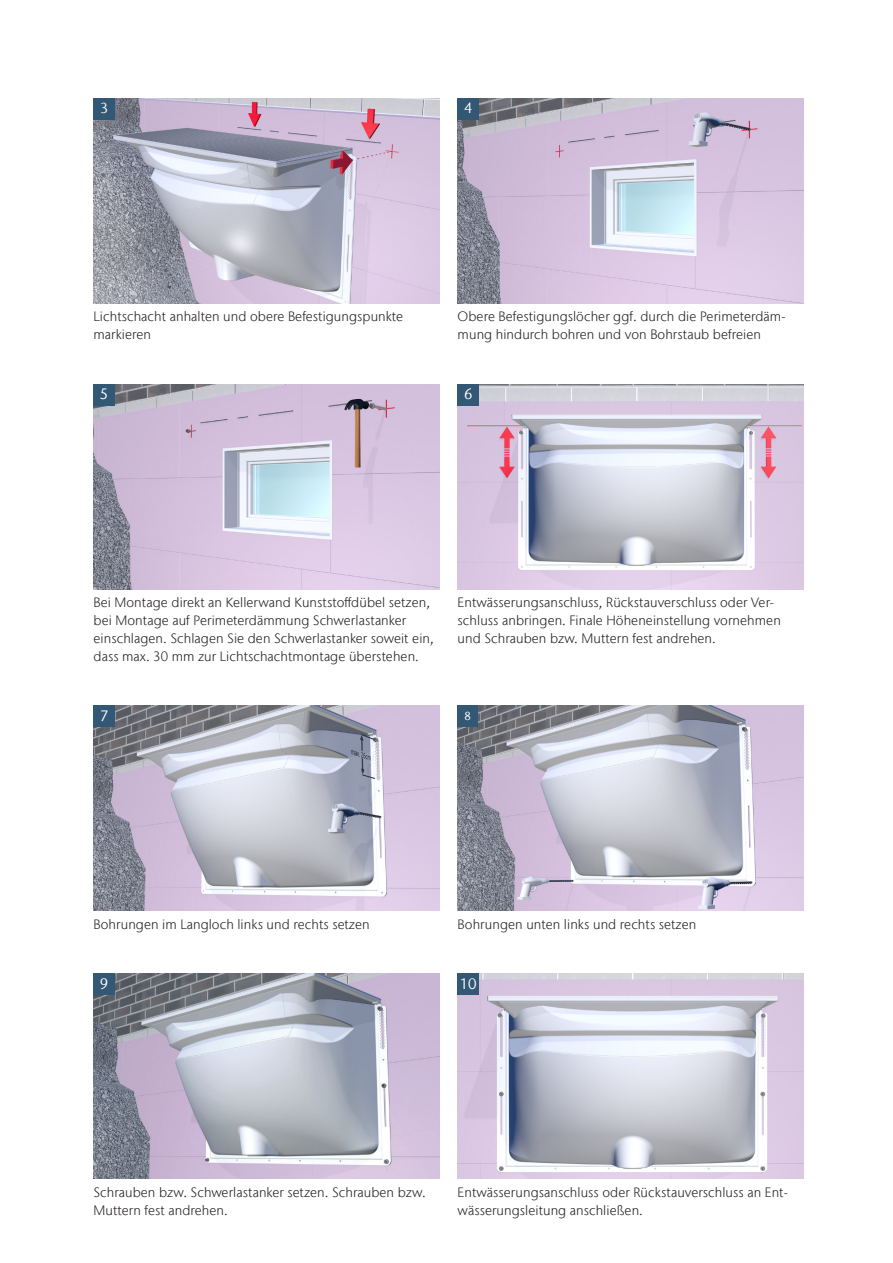
<style>
.page{position:relative;width:893px;height:1263px;background:#fff}
.page>*{position:absolute;margin:0;border:0;box-sizing:border-box;transform-origin:0 0}
.t1{font:15px "Stone Sans IIITC Com";color:#fff}
.t2{font:14.4px "Stone Sans IIITC Com";color:#fff}
.Body_copy{font:300 13.5px/17.9px "Stone Sans IIITC Com";letter-spacing:.005em;color:#231f20}
.t3{font:11.55px "Stone Sans IIITC Com";color:#fff}
</style>
<div class="page">
<img style="left:94px;top:384px;width:346px;height:205px">
<img style="left:458px;top:384px;width:346px;height:205px">
<div style="left:94px;top:384px;width:21px;height:21px;background:#335875"></div>
<div style="left:458px;top:384px;width:21px;height:21px;background:#335875"></div>
<img style="left:94px;top:98px;width:346px;height:206px">
<img style="left:458px;top:98px;width:346px;height:206px">
<img style="left:94px;top:705px;width:346px;height:206px">
<div style="left:94px;top:705px;width:21px;height:22px;background:#335875"></div>
<img style="left:458px;top:705px;width:346px;height:205px">
<div style="left:458px;top:705px;width:20px;height:22px;background:#335875"></div>
<img style="left:94px;top:973px;width:346px;height:206px">
<img style="left:458px;top:973px;width:346px;height:206px">
<div style="left:94px;top:973px;width:21px;height:22px;background:#335875"></div>
<div style="left:458px;top:973px;width:21px;height:22px;background:#335875"></div>
<div style="left:94px;top:98px;width:21px;height:21px;background:#335875"></div>
<div style="left:458px;top:98px;width:21px;height:21px;background:#335875"></div>
<p class="t2" style="left:100px;top:99px;width:10px">3</p>
<p class="t1" style="left:464px;top:99px;width:10px">4</p>
<p class="Body_copy" style="left:94px;top:308px;width:311px">Lichtschacht anhalten und obere Befestigungspunkte markieren</p>
<p class="Body_copy" style="left:458px;top:308px;width:329px">Obere Befestigungslöcher ggf. durch die Perimeterdäm&shy;mung hindurch bohren und von Bohrstaub befreien</p>
<p class="t1" style="left:100px;top:385px;width:10px">5</p>
<p class="t1" style="left:464px;top:385px;width:10px">6</p>
<p class="Body_copy" style="left:94px;top:593px;width:342px">Bei Montage direkt an Kellerwand Kunststoffdübel setzen, bei Montage auf Perimeterdämmung Schwerlastanker einschlagen. Schlagen Sie den Schwerlastanker soweit ein, dass max. 30 mm zur Lichtschachtmontage überstehen.</p>
<p class="Body_copy" style="left:458px;top:593px;width:325px">Entwässerungsanschluss, Rückstauverschluss oder Ver&shy;schluss anbringen. Finale Höheneinstellung vornehmen und Schrauben bzw. Muttern fest andrehen.</p>
<p class="t1" style="left:100px;top:706px;width:10px">7</p>
<p class="t3" style="left:465px;top:708px;width:8px">8</p>
<p class="Body_copy" style="left:94px;top:915px;width:278px">Bohrungen im Langloch links und rechts setzen</p>
<p class="Body_copy" style="left:458px;top:915px;width:240px">Bohrungen unten links und rechts setzen</p>
<p class="t1" style="left:100px;top:974px;width:10px">9</p>
<p class="t1" style="left:460px;top:974px;width:18px">10</p>
<p class="Body_copy" style="left:94px;top:1183px;width:334px">Schrauben bzw. Schwerlastanker setzen. Schrauben bzw.<br>Muttern fest andrehen.</p>
<p class="Body_copy" style="left:458px;top:1183px;width:332px">Entwässerungsanschluss oder Rückstauverschluss an Ent&shy;wässerungsleitung anschließen.</p>
</div>
